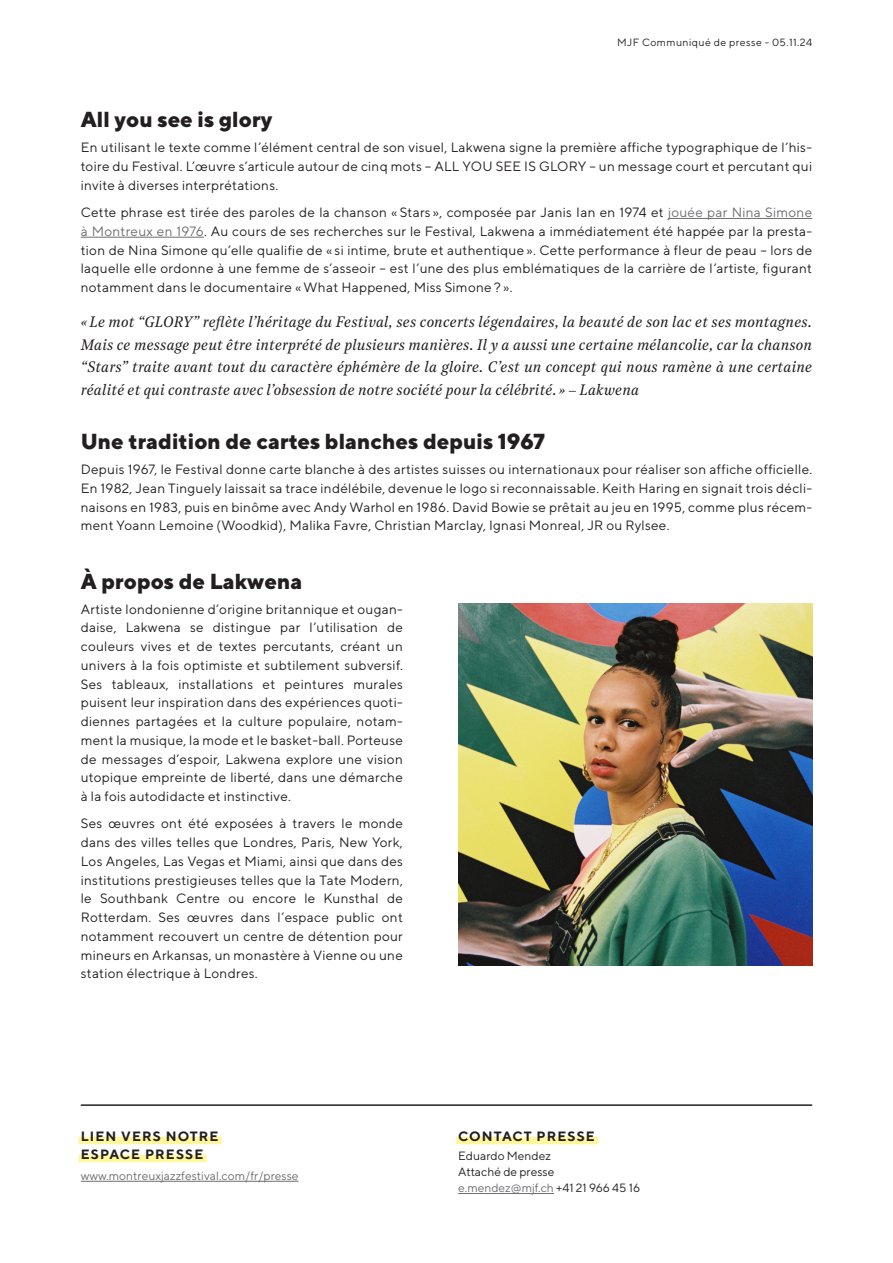
<style>
.page{position:relative;width:893px;height:1263px;background:#fff}
.page>*{position:absolute;margin:0;border:0;box-sizing:border-box;transform-origin:0 0}
.Sous-titre{font:800 21.75px "TT Norms";color:#231f20}
.CItation_Noe_Italic{font:italic 15px/22.5px "Noe Text";letter-spacing:.01em;color:#231f20;text-align:justify}
.Texte{font:13.5px/18.8px "TT Norms";letter-spacing:.02em;color:#231f20;text-align:justify}
.t1{font:700 13.5px "TT Norms";letter-spacing:.08em;color:#231f20}
.t2{font:12px "TT Norms";color:#6c6d70}
.t3{font:12px "TT Norms";color:#231f20}
.t4{font:10.5px "TT Norms";letter-spacing:.04em;color:#231f20}
.s1{color:#6c6d70}
.s2{color:#231f20}
</style>
<div class="page">
<hr style="left:668px;top:218px;width:144px;height:1px;background:#6c6d70">
<hr style="left:81px;top:237px;width:123px;height:1px;background:#6c6d70">
<img style="left:458px;top:604px;width:354px;height:362px">
<div style="left:456px;top:1137px;width:142px;height:7px;background:#fff79a"></div>
<hr style="left:458px;top:1193px;width:96px;height:1px;background:#6c6d70">
<div style="left:79px;top:1137px;width:143px;height:7px;background:#fff79a"></div>
<div style="left:79px;top:1155px;width:128px;height:7px;background:#fff79a"></div>
<hr style="left:81px;top:1181px;width:217px;height:1px;background:#6c6d70">
<hr style="left:81px;top:1104px;width:731px;height:2px;background:#231f20">
<p class="t4" style="left:617px;top:36px;width:197px">MJF Communiqué de presse - 05.11.24</p>
<p class="Sous-titre" style="left:81px;top:106px;width:193px">All you see is glory</p>
<p class="Texte" style="left:81px;top:138px;width:733px">En utilisant le texte comme l’élément central de son visuel, Lakwena signe la première affiche typographique de l’his&shy;toire du Festival. L’œuvre s’articule autour de cinq mots – ALL YOU SEE IS GLORY – un message court et percutant qui invite à diverses interprétations.</p>
<p class="Texte" style="left:81px;top:203px;width:733px">Cette phrase est tirée des paroles de la chanson « Stars », composée par Janis Ian en 1974 et <span class="s1">jouée par Nina Simone à Montreux en 1976</span>. Au cours de ses recherches sur le Festival, Lakwena a immédiatement été happée par la presta&shy;tion de Nina Simone qu’elle qualifie de « si intime, brute et authentique ». Cette performance à fleur de peau – lors de laquelle elle ordonne à une femme de s’asseoir – est l’une des plus emblématiques de la carrière de l’artiste, figurant notamment dans le documentaire «What Happened, Miss Simone ? ».</p>
<p class="CItation_Noe_Italic" style="left:81px;top:310px;width:733px">« Le mot “GLORY” reflète l’héritage du Festival, ses concerts légendaires, la beauté de son lac et ses montagnes.<br>Mais ce message peut être interprété de plusieurs manières. Il y a aussi une certaine mélancolie, car la chanson “Stars” traite avant tout du caractère éphémère de la gloire. C’est un concept qui nous ramène à une certaine réalité et qui contraste avec l’obsession de notre société pour la célébrité. » – Lakwena</p>
<p class="Sous-titre" style="left:81px;top:427px;width:466px">Une tradition de cartes blanches depuis 1967</p>
<p class="Texte" style="left:81px;top:460px;width:733px">Depuis 1967, le Festival donne carte blanche à des artistes suisses ou internationaux pour réaliser son affiche officielle.<br>En 1982, Jean Tinguely laissait sa trace indélébile, devenue le logo si reconnaissable. Keith Haring en signait trois décli&shy;naisons en 1983, puis en binôme avec Andy Warhol en 1986. David Bowie se prêtait au jeu en 1995, comme plus récem&shy;ment Yoann Lemoine (Woodkid), Malika Favre, Christian Marclay, Ignasi Monreal, JR ou Rylsee.</p>
<p class="Sous-titre" style="left:81px;top:567px;width:223px">À propos de Lakwena</p>
<p class="Texte" style="left:81px;top:599px;width:324px">Artiste londonienne d’origine britannique et ougan&shy;daise, Lakwena se distingue par l’utilisation de couleurs vives et de textes percutants, créant un univers à la fois optimiste et subtilement subversif.<br>Ses tableaux, installations et peintures murales puisent leur inspiration dans des expériences quoti&shy;diennes partagées et la culture populaire, notam&shy;ment la musique, la mode et le basket-ball. Porteuse de messages d’espoir, Lakwena explore une vision utopique empreinte de liberté, dans une démarche à la fois autodidacte et instinctive.</p>
<p class="Texte" style="left:81px;top:814px;width:324px">Ses œuvres ont été exposées à travers le monde dans des villes telles que Londres, Paris, New York, Los Angeles, Las Vegas et Miami, ainsi que dans des institutions prestigieuses telles que la Tate Modern, le Southbank Centre ou encore le Kunsthal de Rotterdam. Ses œuvres dans l’espace public ont notamment recouvert un centre de détention pour mineurs en Arkansas, un monastère à Vienne ou une station électrique à Londres.</p>
<p class="t1" style="left:81px;top:1128px;width:139px">LIEN VERS NOTRE</p>
<p class="t1" style="left:81px;top:1146px;width:124px">ESPACE PRESSE</p>
<p class="t2" style="left:81px;top:1168px;width:219px">www.montreuxjazzfestival.com/fr/presse</p>
<p class="t1" style="left:458px;top:1128px;width:138px">CONTACT PRESSE</p>
<p class="t3" style="left:458px;top:1148px;width:94px">Eduardo Mendez</p>
<p class="t3" style="left:458px;top:1164px;width:98px">Attaché de presse</p>
<p class="t2" style="left:458px;top:1181px;width:183px">e.mendez@mjf.ch <span class="s2">+41 21 966 45 16</span></p>
</div>
